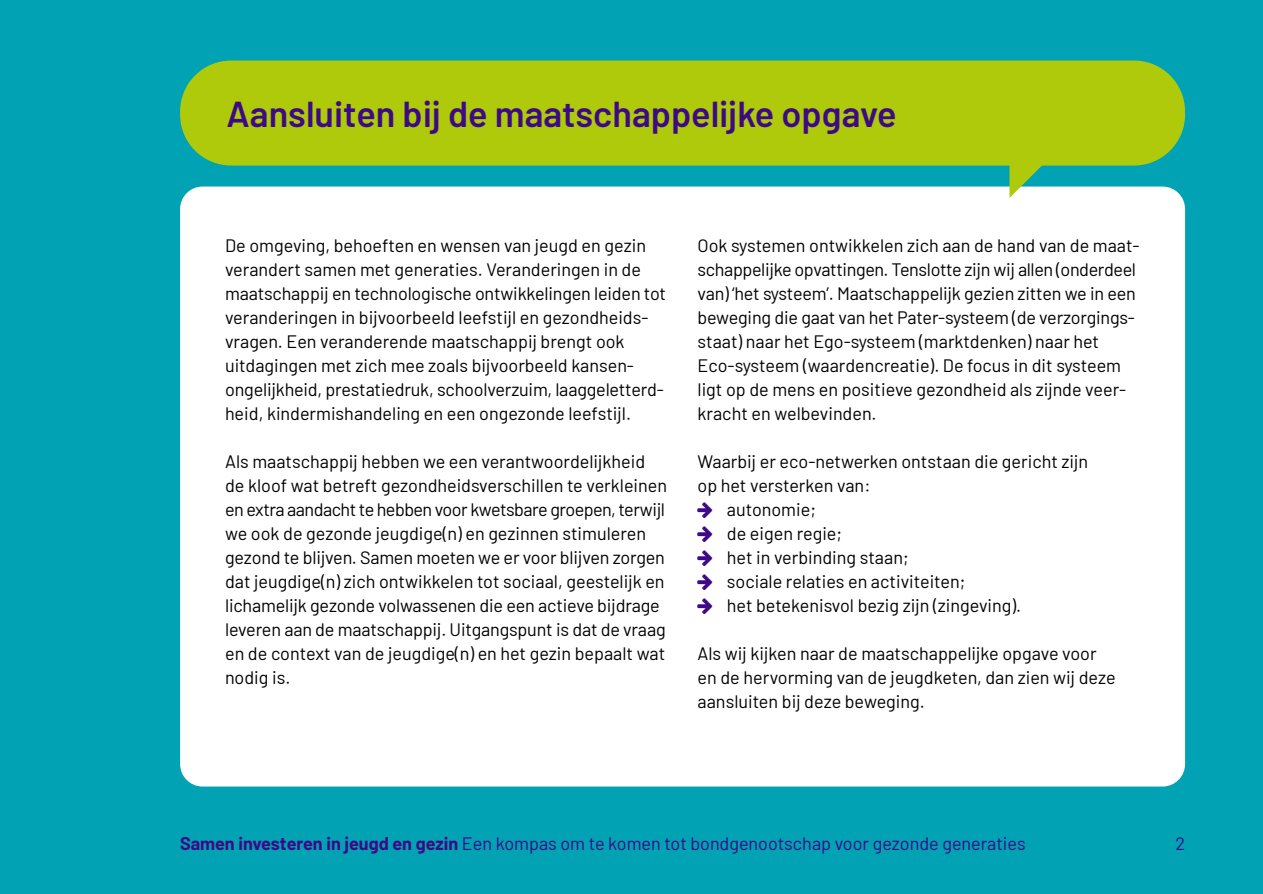
<style>
.page{position:relative;width:1263px;height:894px;background:#00a2b4}
.page>*{position:absolute;margin:0;border:0;box-sizing:border-box;transform-origin:0 0}
.t1{font:600 36px "Barlow";color:#3d0a85}
.t2{font:18px/24px "Barlow";color:#000}
.t3{font:18px "Barlow";color:#3d0a85}
.s1{font-weight:700}
</style>
<div class="page">
<div style="left:180px;top:187px;width:1005px;height:600px;background:#fff;border-radius:22px"></div>
<svg style="left:1010px;top:166px;width:49px;height:32px"></svg>
<div style="left:180px;top:61px;width:1005px;height:105px;background:#afca0b;border-radius:51px"></div>
<h1 class="t1" style="left:227px;top:87px;width:672px">Aansluiten bij de maatschappelijke opgave</h1>
<p class="t2" style="left:225px;top:232px;width:443px">De omgeving, behoeften en wensen van jeugd en gezin verandert samen met generaties. Veranderingen in de maatschappij en technologische ontwikkelingen leiden tot veranderingen in bijvoorbeeld leefstijl en gezondheids&shy;vragen. Een veranderende maatschappij brengt ook uitdagingen met zich mee zoals bijvoorbeeld kansen&shy;ongelijkheid, prestatiedruk, schoolverzuim, laaggeletterd&shy;heid, kindermishandeling en een ongezonde leefstijl.</p>
<p class="t2" style="left:225px;top:448px;width:444px">Als maatschappij hebben we een verantwoordelijkheid de kloof wat betreft gezondheidsverschillen te verkleinen en extra aandacht te hebben voor kwetsbare groepen, terwijl we ook de gezonde jeugdige(n) en gezinnen stimuleren gezond te blijven. Samen moeten we er voor blijven zorgen dat jeugdige(n) zich ontwikkelen tot sociaal, geestelijk en lichamelijk gezonde volwassenen die een actieve bijdrage leveren aan de maatschappij. Uitgangspunt is dat de vraag en de context van de jeugdige(n) en het gezin bepaalt wat nodig is.</p>
<p class="t2" style="left:698px;top:232px;width:443px">Ook systemen ontwikkelen zich aan de hand van de maat&shy;schappelijke opvattingen. Tenslotte zijn wij allen (onderdeel van) ‘het systeem’. Maatschappelijk gezien zitten we in een beweging die gaat van het Pater-systeem (de verzorgings&shy;staat) naar het Ego-systeem (marktdenken) naar het Eco-systeem (waardencreatie). De focus in dit systeem ligt op de mens en positieve gezondheid als zijnde veer&shy;kracht en welbevinden.</p>
<p class="t2" style="left:698px;top:448px;width:392px">Waarbij er eco-netwerken ontstaan die gericht zijn</p>
<p class="t2" style="left:698px;top:472px;width:174px">op het versterken van:</p>
<p class="t2" style="left:727px;top:496px;width:90px">autonomie;</p>
<p class="t2" style="left:727px;top:520px;width:117px">de eigen regie;</p>
<p class="t2" style="left:727px;top:544px;width:183px">het in verbinding staan;</p>
<p class="t2" style="left:727px;top:568px;width:240px">sociale relaties en activiteiten;</p>
<p class="t2" style="left:727px;top:592px;width:296px">het betekenisvol bezig zijn (zingeving).</p>
<p class="t2" style="left:698px;top:640px;width:420px">Als wij kijken naar de maatschappelijke opgave voor en de hervorming van de jeugdketen, dan zien wij deze aansluiten bij deze beweging.</p>
<p class="t3" style="left:180px;top:830px;width:847px"><span class="s1">Samen investeren in jeugd en gezin</span> Een kompas om te komen tot bondgenootschap voor gezonde generaties</p>
<p class="t3" style="left:1175px;top:830px;width:11px">2</p>
</div>
